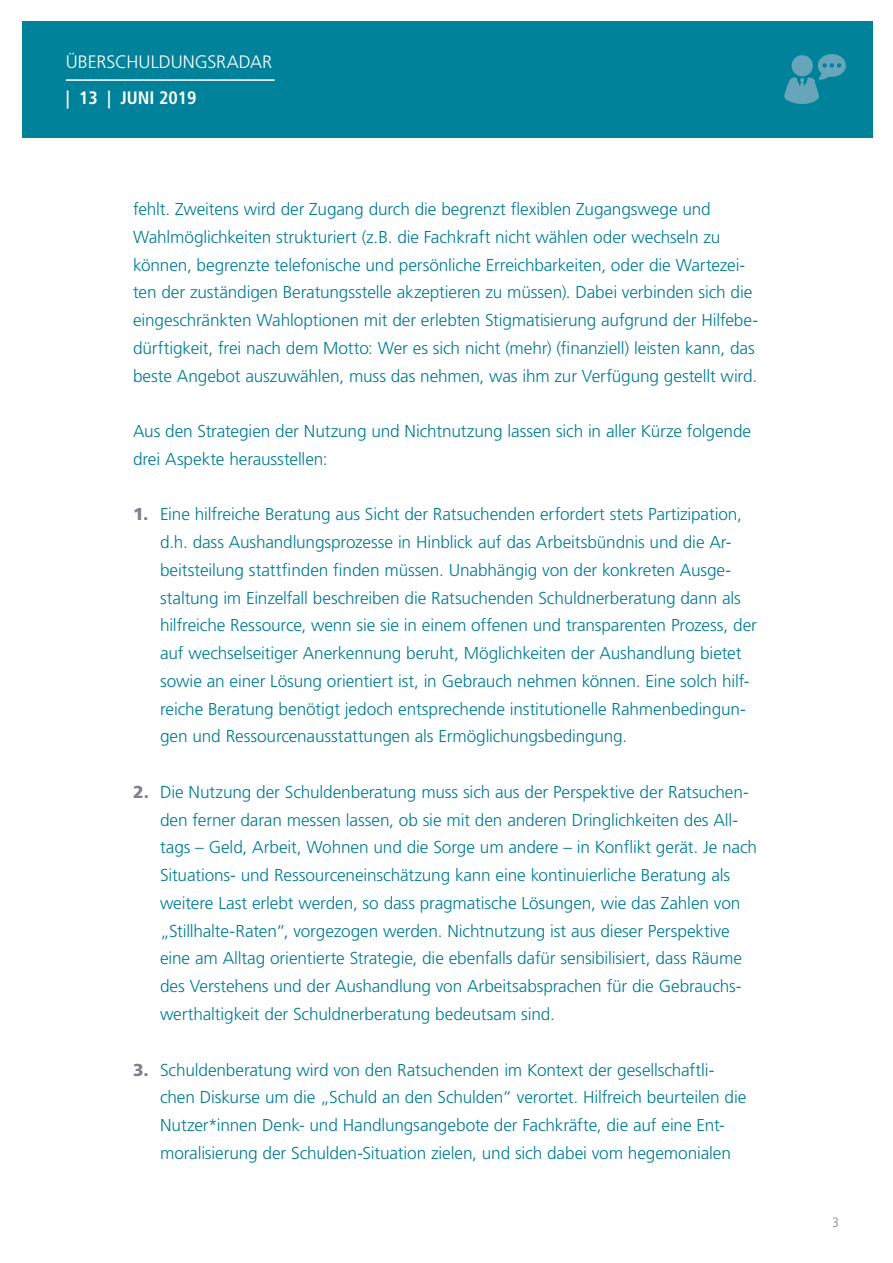
<style>
.page{position:relative;width:893px;height:1263px;background:#fff}
.page>*{position:absolute;margin:0;border:0;box-sizing:border-box;transform-origin:0 0}
.t1{font:300 18px "Frutiger";color:#fff}
.t2{font:700 condensed 18px "Frutiger";color:#fff}
.t3{font:300 17.25px/27.8px "Frutiger";letter-spacing:-.01em;color:#007c94}
.t4{font:300 condensed 13.5px "Frutiger";color:#7d8291}
.s1{font-weight:900;color:#7d8291}
</style>
<div class="page">
<div style="left:22px;top:21px;width:850px;height:117px;background:#00829b"></div>
<img style="left:784px;top:54px;width:62px;height:50px">
<hr style="left:66px;top:79px;width:209px;height:2px;background:#fff">
<p class="t1" style="left:66px;top:52px;width:208px">ÜBERSCHULDUNGSRADAR</p>
<p class="t2" style="left:66px;top:87px;width:132px">| 13 | JUNI 2019</p>
<p class="t3" style="left:133px;top:195px;width:627px">fehlt. Zweitens wird der Zugang durch die begrenzt flexiblen Zugangswege und Wahlmöglichkeiten strukturiert (z.B. die Fachkraft nicht wählen oder wechseln zu können, begrenzte telefonische und persönliche Erreichbarkeiten, oder die Wartezei&shy;ten der zuständigen Beratungsstelle akzeptieren zu müssen). Dabei verbinden sich die eingeschränkten Wahloptionen mit der erlebten Stigmatisierung aufgrund der Hilfebe&shy;dürftigkeit, frei nach dem Motto: Wer es sich nicht (mehr) (finanziell) leisten kann, das beste Angebot auszuwählen, muss das nehmen, was ihm zur Verfügung gestellt wird.</p>
<p class="t3" style="left:133px;top:417px;width:620px">Aus den Strategien der Nutzung und Nichtnutzung lassen sich in aller Kürze folgende drei Aspekte herausstellen:</p>
<p class="t3" style="left:160px;top:500px;width:598px;text-indent:-27px"><span class="s1">1.</span> Eine hilfreiche Beratung aus Sicht der Ratsuchenden erfordert stets Partizipation, d.h. dass Aushandlungsprozesse in Hinblick auf das Arbeitsbündnis und die Ar&shy;beitsteilung stattfinden finden müssen. Unabhängig von der konkreten Ausge&shy;staltung im Einzelfall beschreiben die Ratsuchenden Schuldnerberatung dann als hilfreiche Ressource, wenn sie sie in einem offenen und transparenten Prozess, der auf wechselseitiger Anerkennung beruht, Möglichkeiten der Aushandlung bietet sowie an einer Lösung orientiert ist, in Gebrauch nehmen können. Eine solch hilf&shy;reiche Beratung benötigt jedoch entsprechende institutionelle Rahmenbedingun&shy;gen und Ressourcenausstattungen als Ermöglichungsbedingung.</p>
<p class="t3" style="left:160px;top:778px;width:599px;text-indent:-27px"><span class="s1">2.</span> Die Nutzung der Schuldenberatung muss sich aus der Perspektive der Ratsuchen&shy;den ferner daran messen lassen, ob sie mit den anderen Dringlichkeiten des All&shy;tags – Geld, Arbeit, Wohnen und die Sorge um andere – in Konflikt gerät. Je nach Situations- und Ressourceneinschätzung kann eine kontinuierliche Beratung als weitere Last erlebt werden, so dass pragmatische Lösungen, wie das Zahlen von „Stillhalte-Raten“, vorgezogen werden. Nichtnutzung ist aus dieser Perspektive eine am Alltag orientierte Strategie, die ebenfalls dafür sensibilisiert, dass Räume des Verstehens und der Aushandlung von Arbeitsabsprachen für die Gebrauchs&shy;werthaltigkeit der Schuldnerberatung bedeutsam sind.</p>
<p class="t3" style="left:160px;top:1055px;width:588px;text-indent:-27px"><span class="s1">3.</span> Schuldenberatung wird von den Ratsuchenden im Kontext der gesellschaftli&shy;chen Diskurse um die „Schuld an den Schulden“ verortet. Hilfreich beurteilen die Nutzer*innen Denk- und Handlungsangebote der Fachkräfte, die auf eine Ent&shy;moralisierung der Schulden-Situation zielen, und sich dabei vom hegemonialen</p>
<p class="t4" style="left:832px;top:1214px;width:8px">3</p>
</div>
